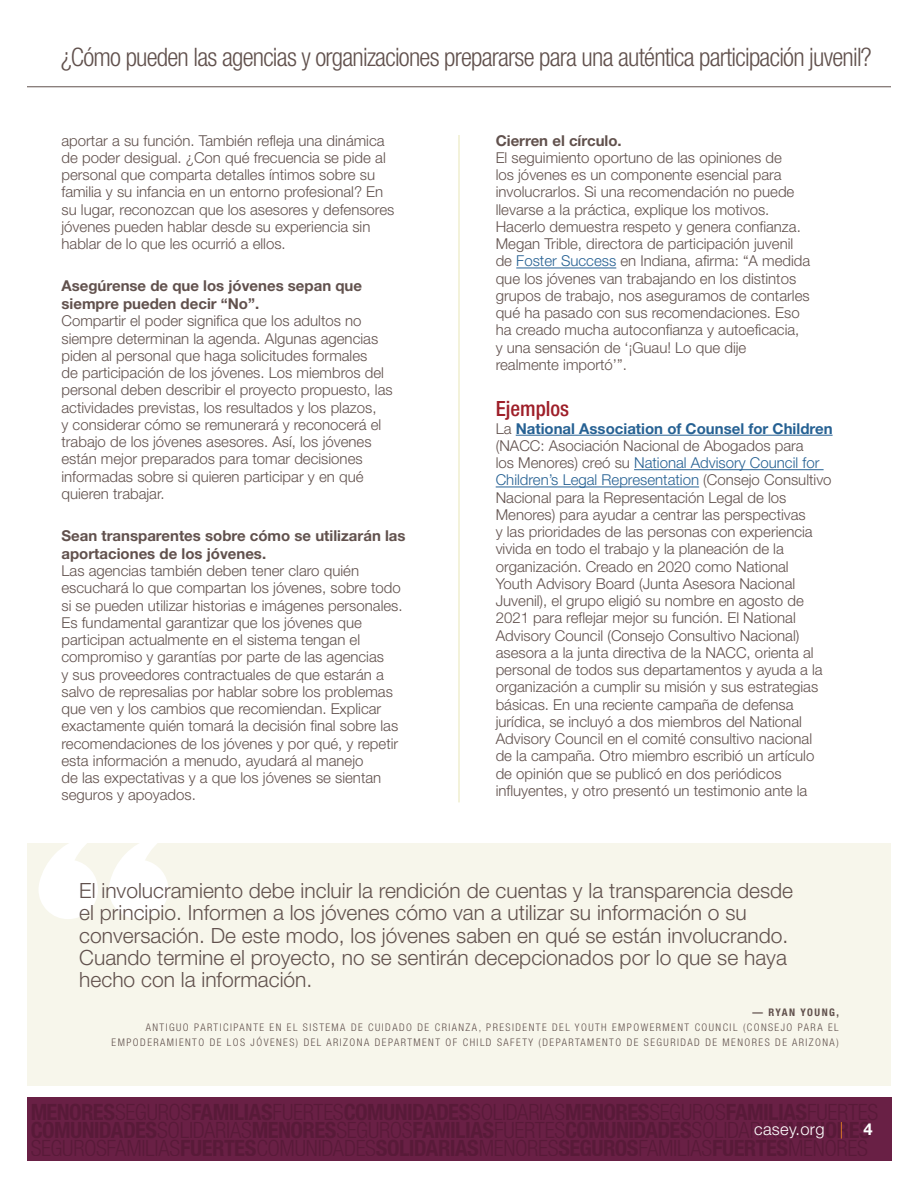
<style>
.page{position:relative;width:918px;height:1188px;background:#fff}
.page>*{position:absolute;margin:0;border:0;box-sizing:border-box;transform-origin:0 0}
.t1{font:300 condensed 25.5px "Helvetica Neue LT Std";letter-spacing:-.03em;color:#61514d}
.box_body{font:300 21px/22.2px "Helvetica Neue LT Std";color:#61514d}
.Head_2{font:500 condensed 21px "Helvetica Neue LT Std";color:#9e1f29}
.t2{font:300 16.5px "Helvetica Neue LT Std";letter-spacing:.02em;color:#fff}
.body{font:300 15px/17.2px "Helvetica Neue LT Std";color:#61514d}
.Head_3{font:700 15px/18px "Helvetica Neue LT Std";color:#61514d}
.body-2{font:300 condensed 10.5px/15px "Helvetica Neue LT Std";letter-spacing:.14em;color:#61514d;text-align:right}
.s1{color:#266193}
.s2{font-weight:700;color:#266193}
.s3{font-weight:700}
.s4{color:#f18a21}
</style>
<div class="page">
<div style="left:27px;top:1098px;width:864px;height:63px;background:#692045"></div>
<hr style="left:27px;top:86px;width:864px;height:1px;background:#61514d">
<hr style="left:459px;top:135px;width:1px;height:667px;background:#e9e7b7">
<hr style="left:516px;top:268px;width:100px;height:1px;background:#266193">
<hr style="left:516px;top:435px;width:317px;height:1px;background:#266193">
<hr style="left:634px;top:469px;width:190px;height:1px;background:#266193">
<hr style="left:496px;top:487px;width:203px;height:1px;background:#266193">
<div style="left:27px;top:843px;width:864px;height:243px;background:#f7f6eb"></div>
<svg style="left:39px;top:843px;width:129px;height:76px"></svg>
<h1 class="t1" style="left:61px;top:42px;width:812px">¿Cómo pueden las agencias y organizaciones prepararse para una auténtica participación juvenil?</h1>
<p class="body" style="left:62px;top:131px;width:334px">aportar a su función. También refleja una dinámica de poder desigual. ¿Con qué frecuencia se pide al personal que comparta detalles íntimos sobre su familia y su infancia en un entorno profesional? En su lugar, reconozcan que los asesores y defensores jóvenes pueden hablar desde su experiencia sin hablar de lo que les ocurrió a ellos.</p>
<p class="Head_3" style="left:62px;top:277px;width:302px">Asegúrense de que los jóvenes sepan que siempre pueden decir “No”.</p>
<p class="body" style="left:62px;top:312px;width:333px">Compartir el poder significa que los adultos no siempre determinan la agenda. Algunas agencias piden al personal que haga solicitudes formales<br>de participación de los jóvenes. Los miembros del personal deben describir el proyecto propuesto, las actividades previstas, los resultados y los plazos,<br>y considerar cómo se remunerará y reconocerá el trabajo de los jóvenes asesores. Así, los jóvenes están mejor preparados para tomar decisiones informadas sobre si quieren participar y en qué quieren trabajar.</p>
<p class="Head_3" style="left:62px;top:526px;width:346px">Sean transparentes sobre cómo se utilizarán las aportaciones de los jóvenes.</p>
<p class="body" style="left:62px;top:562px;width:343px">Las agencias también deben tener claro quién escuchará lo que compartan los jóvenes, sobre todo si se pueden utilizar historias e imágenes personales.<br>Es fundamental garantizar que los jóvenes que participan actualmente en el sistema tengan el compromiso y garantías por parte de las agencias<br>y sus proveedores contractuales de que estarán a salvo de represalias por hablar sobre los problemas que ven y los cambios que recomiendan. Explicar exactamente quién tomará la decisión final sobre las recomendaciones de los jóvenes y por qué, y repetir esta información a menudo, ayudará al manejo<br>de las expectativas y a que los jóvenes se sientan seguros y apoyados.</p>
<p class="Head_3" style="left:496px;top:131px;width:128px">Cierren el círculo.</p>
<p class="body" style="left:496px;top:149px;width:316px">El seguimiento oportuno de las opiniones de<br>los jóvenes es un componente esencial para involucrarlos. Si una recomendación no puede llevarse a la práctica, explique los motivos.<br>Hacerlo demuestra respeto y genera confianza.<br>Megan Trible, directora de participación juvenil de <span class="s1">Foster Success</span> en Indiana, afirma: “A medida que los jóvenes van trabajando en los distintos grupos de trabajo, nos aseguramos de contarles qué ha pasado con sus recomendaciones. Eso ha creado mucha autoconfianza y autoeficacia,<br>y una sensación de ‘¡Guau! Lo que dije realmente importó’”.</p>
<p class="Head_2" style="left:496px;top:396px;width:75px">Ejemplos</p>
<p class="body" style="left:496px;top:419px;width:338px">La <span class="s2">National Association of Counsel for Children </span>(NACC: Asociación Nacional de Abogados para<br>los Menores) creó su <span class="s1">National Advisory Council for Children’s Legal Representation</span> (Consejo Consultivo Nacional para la Representación Legal de los Menores) para ayudar a centrar las perspectivas<br>y las prioridades de las personas con experiencia vivida en todo el trabajo y la planeación de la organización. Creado en 2020 como National<br>Youth Advisory Board (Junta Asesora Nacional Juvenil), el grupo eligió su nombre en agosto de 2021 para reflejar mejor su función. El National Advisory Council (Consejo Consultivo Nacional) asesora a la junta directiva de la NACC, orienta al personal de todos sus departamentos y ayuda a la organización a cumplir su misión y sus estrategias básicas. En una reciente campaña de defensa jurídica, se incluyó a dos miembros del National Advisory Council en el comité consultivo nacional<br>de la campaña. Otro miembro escribió un artículo de opinión que se publicó en dos periódicos influyentes, y otro presentó un testimonio ante la</p>
<p class="box_body" style="left:79px;top:879px;width:715px">El involucramiento debe incluir la rendición de cuentas y la transparencia desde el principio. Informen a los jóvenes cómo van a utilizar su información o su conversación. De este modo, los jóvenes saben en qué se están involucrando.<br>Cuando termine el proyecto, no se sentirán decepcionados por lo que se haya hecho con la información.</p>
<p class="body-2" style="left:112px;top:1005px;width:729px"><span class="s3">— RYAN YOUNG,<br></span>ANTIGUO PARTICIPANTE EN EL SISTEMA DE CUIDADO DE CRIANZA, PRESIDENTE DEL YOUTH EMPOWERMENT COUNCIL (CONSEJO PARA EL<br>EMPODERAMIENTO DE LOS JÓVENES) DEL ARIZONA DEPARTMENT OF CHILD SAFETY (DEPARTAMENTO DE SEGURIDAD DE MENORES DE ARIZONA)</p>
<p class="t2" style="left:754px;top:1119px;width:120px">casey.org <span class="s4">|</span> <span class="s3">4</span></p>
</div>
